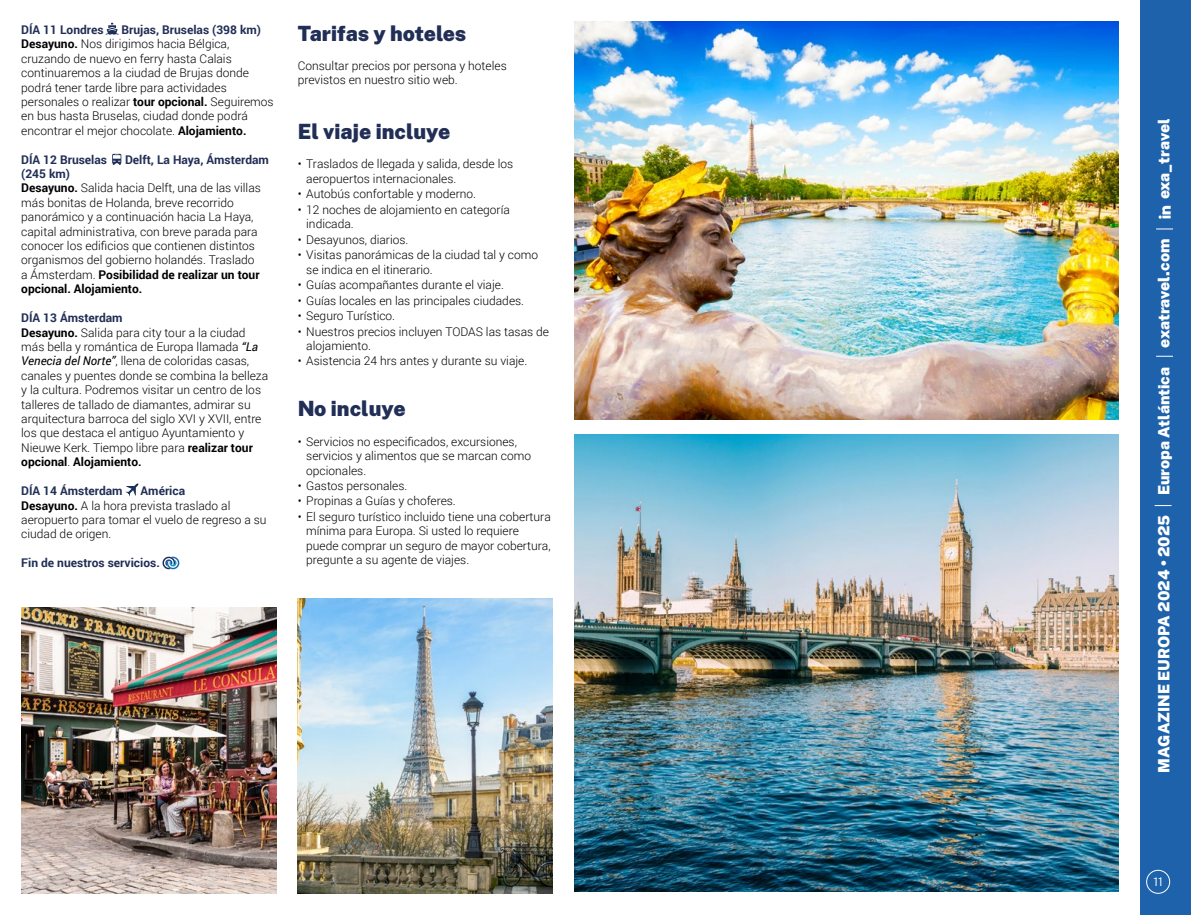
<style>
.page{position:relative;width:1191px;height:915px;background:#fff}
.page>*{position:absolute;margin:0;border:0;box-sizing:border-box;transform-origin:0 0}
.t1{font:900 21px "Public Sans";color:#212e55}
.t2{font:900 15.6px "Public Sans";color:#fff}
.t3{font:900 15.6px "Public Sans";letter-spacing:-.02em;color:#fff}
.t4{font:300 12px/14.4px "Roboto";color:#000}
.t5{font:700 12px "Roboto";color:#212e55}
.t6{font:300 12px "Public Sans";color:#fff}
.s1{font-weight:700;color:#212e55}
.s2{font-weight:700}
.s3{font-weight:400;font-style:italic}
</style>
<div class="page">
<div style="left:1140px;top:0;width:51px;height:914px;background:#1d62aa"></div>
<div style="left:1146px;top:869px;width:24px;height:24px;border:1px solid #fff;border-radius:50%"></div>
<svg style="left:125px;top:483px;width:13px;height:13px"></svg>
<svg style="left:162px;top:556px;width:17px;height:13px"></svg>
<svg style="left:1154px;top:505px;width:17px;height:1px"></svg>
<svg style="left:1156px;top:356px;width:17px;height:1px"></svg>
<svg style="left:1156px;top:228px;width:17px;height:1px"></svg>
<img style="left:574px;top:21px;width:544px;height:398px">
<img style="left:574px;top:434px;width:544px;height:457px">
<svg style="left:112px;top:154px;width:9px;height:11px"></svg>
<img style="left:298px;top:598px;width:255px;height:295px">
<img style="left:21px;top:607px;width:255px;height:286px">
<svg style="left:106px;top:23px;width:13px;height:12px"></svg>
<svg style="left:1158px;top:206px;width:12px;height:13px"></svg>
<p class="t5" style="left:21px;top:21px;width:84px">DÍA 11 Londres</p>
<p class="t4" style="left:21px;top:22px;width:254px;text-indent:100px"><span class="s1">Brujas, Bruselas (398 km)<br></span><span class="s2">Desayuno.</span> Nos dirigimos hacia Bélgica, cruzando de nuevo en ferry hasta Calais continuaremos a la ciudad de Brujas donde podrá tener tarde libre para actividades personales o realizar <span class="s2">tour opcional.</span> Seguiremos en bus hasta Bruselas, ciudad donde podrá encontrar el mejor chocolate. <span class="s2">Alojamiento.</span></p>
<p class="t5" style="left:21px;top:151px;width:87px">DÍA 12 Bruselas</p>
<p class="t5" style="left:125px;top:151px;width:145px">Delft, La Haya, Ámsterdam</p>
<p class="t4" style="left:21px;top:166px;width:241px"><span class="s1">(245 km)<br></span><span class="s2">Desayuno.</span> Salida hacia Delft, una de las villas más bonitas de Holanda, breve recorrido panorámico y a continuación hacia La Haya, capital administrativa, con breve parada para conocer los edificios que contienen distintos organismos del gobierno holandés. Traslado a Ámsterdam. <span class="s2">Posibilidad de realizar un tour opcional. Alojamiento.</span></p>
<p class="t4" style="left:21px;top:310px;width:248px"><span class="s1">DÍA 13 Ámsterdam<br></span><span class="s2">Desayuno.</span> Salida para city tour a la ciudad más bella y romántica de Europa llamada <span class="s3">“La Venecia del Norte”</span>, llena de coloridas casas, canales y puentes donde se combina la belleza y la cultura. Podremos visitar un centro de los talleres de tallado de diamantes, admirar su arquitectura barroca del siglo XVI y XVII, entre los que destaca el antiguo Ayuntamiento y Nieuwe Kerk. Tiempo libre para <span class="s2">realizar tour opcional</span>. <span class="s2">Alojamiento.</span></p>
<p class="t5" style="left:21px;top:482px;width:103px">DÍA 14 Ámsterdam</p>
<p class="t4" style="left:21px;top:483px;width:247px;text-indent:119px"><span class="s1">América<br></span><span class="s2">Desayuno.</span> A la hora prevista traslado al aeropuerto para tomar el vuelo de regreso a su ciudad de origen.</p>
<p class="t5" style="left:21px;top:554px;width:140px">Fin de nuestros servicios.</p>
<h1 class="t1" style="left:298px;top:20px;width:170px">Tarifas y hoteles</h1>
<p class="t4" style="left:298px;top:58px;width:210px">Consultar precios por persona y hoteles previstos en nuestro sitio web.</p>
<h1 class="t1" style="left:298px;top:117px;width:154px">El viaje incluye</h1>
<p class="t4" style="left:306px;top:156px;width:208px;text-indent:-9px">• Traslados de llegada y salida, desde los aeropuertos internacionales.</p>
<p class="t4" style="left:298px;top:186px;width:180px">• Autobús confortable y moderno.</p>
<p class="t4" style="left:306px;top:202px;width:205px;text-indent:-9px">• 12 noches de alojamiento en categoría indicada.</p>
<p class="t4" style="left:298px;top:232px;width:112px">• Desayunos, diarios.</p>
<p class="t4" style="left:306px;top:247px;width:233px;text-indent:-9px">• Visitas panorámicas de la ciudad tal y como se indica en el itinerario.</p>
<p class="t4" style="left:298px;top:277px;width:208px">• Guías acompañantes durante el viaje.</p>
<p class="t4" style="left:298px;top:292px;width:228px">• Guías locales en las principales ciudades.</p>
<p class="t4" style="left:298px;top:308px;width:99px">• Seguro Turístico.</p>
<p class="t4" style="left:306px;top:323px;width:244px;text-indent:-9px">• Nuestros precios incluyen TODAS las tasas de alojamiento.</p>
<p class="t4" style="left:298px;top:353px;width:231px">• Asistencia 24 hrs antes y durante su viaje.</p>
<h1 class="t1" style="left:298px;top:394px;width:109px">No incluye</h1>
<p class="t4" style="left:306px;top:433px;width:226px;text-indent:-9px">• Servicios no especificados, excursiones, servicios y alimentos que se marcan como opcionales.</p>
<p class="t4" style="left:298px;top:478px;width:111px">• Gastos personales.</p>
<p class="t4" style="left:298px;top:493px;width:160px">• Propinas a Guías y choferes.</p>
<p class="t4" style="left:306px;top:509px;width:246px;text-indent:-9px">• El seguro turístico incluido tiene una cobertura mínima para Europa. Si usted lo requiere puede comprar un seguro de mayor cobertura, pregunte a su agente de viajes.</p>
<h2 class="t3" style="left:1153px;top:199px;width:82px;rotate:-90deg">exa_travel</h2>
<h2 class="t2" style="left:1153px;top:347px;width:110px;rotate:-90deg">exatravel.com</h2>
<h2 class="t2" style="left:1153px;top:495px;width:129px;rotate:-90deg">Europa Atlántica</h2>
<h2 class="t2" style="left:1153px;top:772px;width:259px;rotate:-90deg">MAGAZINE EUROPA 2024 • 2025</h2>
<p class="t6" style="left:1153px;top:873px;width:11px">11</p>
</div>
